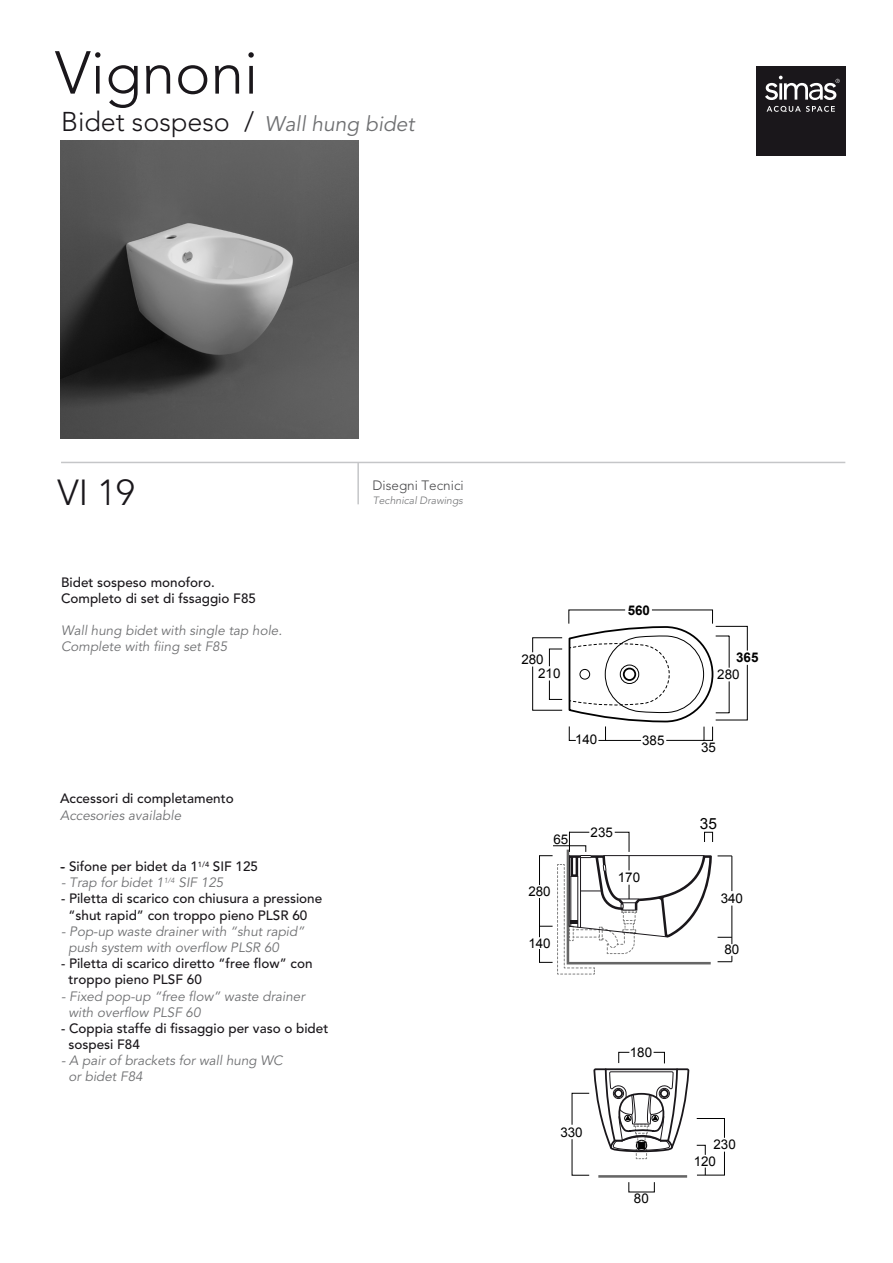
<style>
.page{position:relative;width:893px;height:1263px;background:#fff}
.page>*{position:absolute;margin:0;border:0;box-sizing:border-box;transform-origin:0 0}
.t1{font:300 60px "Avenir";color:#1a171b}
.t2{font:300 36px "Avenir";color:#1a171b}
.t3{font:300 27px "Avenir";color:#1a171b}
.t4{font:15.45px "Arial";color:#000}
.t5{font:500 13.5px/16.2px "Avenir";color:#1a171b}
.t6{font:italic 13.5px/16.2px "Avenir";color:#6f7072}
.t7{font:italic 13.5px/16.2px "Avenir";color:#707173}
.t8{font:300 13.5px "Avenir";color:#49494b}
.t9{font:13.35px/14px "Arial";color:#000}
.t10{font:700 13.35px "Arial";color:#000}
.t11{font:italic 300 10.5px "Avenir";color:#707173}
.t12{font:500 7.5px "Avenir";color:#1a171b}
.t13{font:italic 7.5px "Avenir";color:#6f7072}
.s1{font-weight:400;font-style:italic;font-size:21px;color:#6f7072}
</style>
<div class="page">
<img style="left:61px;top:141px;width:298px;height:298px">
<hr style="left:598px;top:1175px;width:89px;height:3px;background:#666">
<svg style="left:696px;top:1118px;width:29px;height:20px"></svg>
<svg style="left:696px;top:1145px;width:29px;height:30px"></svg>
<svg style="left:532px;top:609px;width:216px;height:132px"></svg>
<svg style="left:539px;top:832px;width:194px;height:143px"></svg>
<svg style="left:571px;top:1051px;width:119px;height:125px"></svg>
<hr style="left:61px;top:462px;width:784px;height:1px;background:#c5c6c8">
<div style="left:756px;top:66px;width:89px;height:89px;background:#1a171b"></div>
<svg style="left:765px;top:76px;width:75px;height:24px"></svg>
<svg style="left:767px;top:106px;width:68px;height:6px"></svg>
<hr style="left:357px;top:462px;width:2px;height:42px;background:#c5c6c8">
<h1 class="t1" style="left:55px;top:38px;width:205px">Vignoni</h1>
<h3 class="t3" style="left:61px;top:106px;width:355px">Bidet sospeso / <span class="s1">Wall hung bidet</span></h3>
<h2 class="t2" style="left:57px;top:472px;width:79px">VI 19</h2>
<p class="t5" style="left:61px;top:574px;width:196px">Bidet sospeso monoforo.<br>Completo di set di fssaggio F85</p>
<p class="t7" style="left:61px;top:623px;width:223px">Wall hung bidet with single tap hole.<br>Complete with fiing set F85</p>
<p class="t8" style="left:373px;top:477px;width:93px">Disegni Tecnici</p>
<p class="t11" style="left:373px;top:495px;width:92px">Technical Drawings</p>
<p class="t5" style="left:60px;top:791px;width:175px">Accessori di completamento</p>
<p class="t7" style="left:60px;top:807px;width:123px">Accesories available</p>
<p class="t5" style="left:61px;top:859px;width:199px">- Sifone per bidet da 1 SIF 125</p>
<p class="t6" style="left:61px;top:875px;width:164px">- Trap for bidet 1 SIF 125</p>
<p class="t5" style="left:61px;top:891px;width:263px;text-align:center">- Piletta di scarico con chiusura a pressione “shut rapid” con troppo pieno PLSR 60</p>
<p class="t6" style="left:69px;top:923px;width:237px;text-indent:-7px">- Pop-up waste drainer with “shut rapid” push system with overflow PLSR 60</p>
<p class="t5" style="left:69px;top:956px;width:245px;text-indent:-7px">- Piletta di scarico diretto “free flow” con troppo pieno PLSF 60</p>
<p class="t6" style="left:69px;top:988px;width:238px;text-indent:-7px">- Fixed pop-up “free flow” waste drainer with overflow PLSF 60</p>
<p class="t5" style="left:69px;top:1020px;width:261px;text-indent:-7px">- Coppia staffe di fissaggio per vaso o bidet sospesi F84</p>
<p class="t6" style="left:69px;top:1053px;width:216px;text-indent:-7px">- A pair of brackets for wall hung WC or bidet F84</p>
<p class="t12" style="left:198px;top:860px;width:13px">1/4</p>
<p class="t13" style="left:164px;top:876px;width:13px">1/4</p>
<p class="t9" style="left:538px;top:653px;width:24px;text-indent:-17px">280<br>210</p>
<p class="t10" style="left:628px;top:601px;width:24px">560</p>
<p class="t9" style="left:575px;top:733px;width:24px">140</p>
<p class="t9" style="left:642px;top:733px;width:24px">385</p>
<p class="t9" style="left:553px;top:833px;width:16px">65</p>
<p class="t9" style="left:528px;top:885px;width:24px">280</p>
<p class="t9" style="left:528px;top:936px;width:24px">140</p>
<p class="t9" style="left:591px;top:825px;width:24px">235</p>
<p class="t9" style="left:618px;top:870px;width:24px">170</p>
<p class="t10" style="left:736px;top:649px;width:24px">365</p>
<p class="t9" style="left:717px;top:668px;width:24px">280</p>
<p class="t9" style="left:701px;top:740px;width:16px">35</p>
<p class="t4" style="left:700px;top:814px;width:19px">35</p>
<p class="t9" style="left:721px;top:891px;width:24px">340</p>
<p class="t9" style="left:724px;top:943px;width:16px">80</p>
<p class="t9" style="left:560px;top:1125px;width:24px">330</p>
<p class="t9" style="left:630px;top:1045px;width:24px">180</p>
<p class="t9" style="left:634px;top:1191px;width:16px">80</p>
<p class="t9" style="left:713px;top:1137px;width:24px">230</p>
<p class="t9" style="left:694px;top:1154px;width:24px">120</p>
</div>
